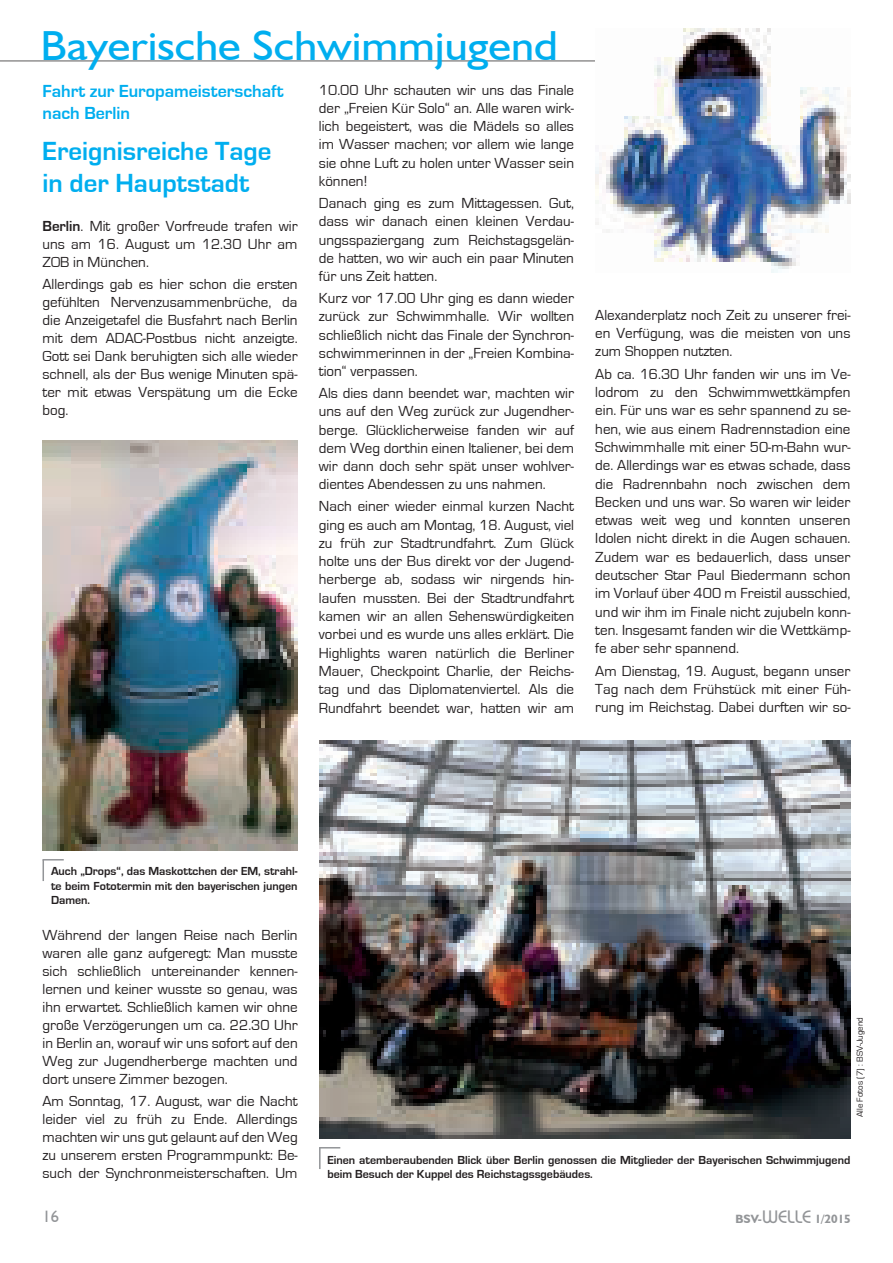
<style>
.page{position:relative;width:893px;height:1263px;background:#fff}
.page>*{position:absolute;margin:0;border:0;box-sizing:border-box;transform-origin:0 0}
.t1{font:42px "Humanist 521 BT";color:#00aeef;scale:1.1 1}
.t2{font:700 27px/32.4px "Eurostile";color:#00aeef}
.t3{font:700 18px/21.6px "Eurostile";color:#00aeef}
.t4{font:16.5px "Humanist 521 BT";color:#939598}
.t5{font:15px/18.3px "Eurostile";color:#231f20;text-align:justify}
.t6{font:700 12px/14.4px "Eurostile";color:#231f20;text-align:justify}
.t7{font:700 12px "Humanist 521 BT";color:#939598}
.t8{font:9px "Eurostile";color:#231f20}
.s1{font-weight:700}
.s2{font-family:"Bauhaus IT Cby BT";font-weight:500;font-size:18px}
</style>
<div class="page">
<hr style="left:0;top:60px;width:850px;height:2px;background:#231f20">
<svg style="left:43px;top:859px;width:21px;height:22px"></svg>
<svg style="left:319px;top:1147px;width:21px;height:1px"></svg>
<hr style="left:319px;top:1148px;width:2px;height:21px;background:#939598">
<img style="left:596px;top:28px;width:255px;height:244px">
<img style="left:319px;top:740px;width:531px;height:398px">
<img style="left:43px;top:441px;width:255px;height:409px">
<h1 class="t1" style="left:41px;top:20px;width:472px">Bayerische Schwimmjugend</h1>
<p class="t3" style="left:43px;top:81px;width:243px">Fahrt zur Europameisterschaft nach Berlin</p>
<h2 class="t2" style="left:43px;top:135px;width:230px">Ereignisreiche Tage in der Hauptstadt</h2>
<p class="t5" style="left:43px;top:218px;width:257px"><span class="s1">Berlin</span>. Mit großer Vorfreude trafen wir uns am 16. August um 12.30 Uhr am ZOB in München.</p>
<p class="t5" style="left:43px;top:276px;width:257px">Allerdings gab es hier schon die ersten gefühlten Nervenzusammenbrüche, da die Anzeigetafel die Busfahrt nach Berlin mit dem ADAC-Postbus nicht anzeigte.<br>Gott sei Dank beruhigten sich alle wieder schnell, als der Bus wenige Minuten spä&shy;ter mit etwas Verspätung um die Ecke bog.</p>
<p class="t5" style="left:319px;top:81px;width:257px">10.00 Uhr schauten wir uns das Finale der „Freien Kür Solo“ an. Alle waren wirk&shy;lich begeistert, was die Mädels so alles im Wasser machen; vor allem wie lange sie ohne Luft zu holen unter Wasser sein können!</p>
<p class="t5" style="left:319px;top:194px;width:257px">Danach ging es zum Mittagessen. Gut, dass wir danach einen kleinen Verdau&shy;ungsspaziergang zum Reichstagsgelän&shy;de hatten, wo wir auch ein paar Minuten für uns Zeit hatten.</p>
<p class="t5" style="left:319px;top:289px;width:257px">Kurz vor 17.00 Uhr ging es dann wieder zurück zur Schwimmhalle. Wir wollten schließlich nicht das Finale der Synchron&shy;schwimmerinnen in der „Freien Kombina&shy;tion“ verpassen.</p>
<p class="t5" style="left:319px;top:384px;width:257px">Als dies dann beendet war, machten wir uns auf den Weg zurück zur Jugendher&shy;berge. Glücklicherweise fanden wir auf dem Weg dorthin einen Italiener, bei dem wir dann doch sehr spät unser wohlver&shy;dientes Abendessen zu uns nahmen.</p>
<p class="t5" style="left:319px;top:498px;width:257px">Nach einer wieder einmal kurzen Nacht ging es auch am Montag, 18. August, viel zu früh zur Stadtrundfahrt. Zum Glück holte uns der Bus direkt vor der Jugend&shy;herberge ab, sodass wir nirgends hin&shy;laufen mussten. Bei der Stadtrundfahrt kamen wir an allen Sehenswürdigkeiten vorbei und es wurde uns alles erklärt. Die Highlights waren natürlich die Berliner Mauer, Checkpoint Charlie, der Reichs&shy;tag und das Diplomatenviertel. Als die Rundfahrt beendet war, hatten wir am</p>
<p class="t5" style="left:595px;top:306px;width:257px">Alexanderplatz noch Zeit zu unserer frei&shy;en Verfügung, was die meisten von uns zum Shoppen nutzten.</p>
<p class="t5" style="left:595px;top:365px;width:257px">Ab ca. 16.30 Uhr fanden wir uns im Ve&shy;lodrom zu den Schwimmwettkämpfen ein. Für uns war es sehr spannend zu se&shy;hen, wie aus einem Radrennstadion eine Schwimmhalle mit einer 50-m-Bahn wur&shy;de. Allerdings war es etwas schade, dass die Radrennbahn noch zwischen dem Becken und uns war. So waren wir leider etwas weit weg und konnten unseren Idolen nicht direkt in die Augen schauen.<br>Zudem war es bedauerlich, dass unser deutscher Star Paul Biedermann schon im Vorlauf über 400 m Freistil ausschied, und wir ihm im Finale nicht zujubeln konn&shy;ten. Insgesamt fanden wir die Wettkämp&shy;fe aber sehr spannend.</p>
<p class="t5" style="left:595px;top:662px;width:257px">Am Dienstag, 19. August, begann unser Tag nach dem Frühstück mit einer Füh&shy;rung im Reichstag. Dabei durften wir so-</p>
<p class="t6" style="left:51px;top:864px;width:248px">Auch „Drops“, das Maskottchen der EM, strahl&shy;te beim Fototermin mit den bayerischen jungen Damen.</p>
<p class="t5" style="left:43px;top:926px;width:257px">Während der langen Reise nach Berlin waren alle ganz aufgeregt: Man musste sich schließlich untereinander kennen&shy;lernen und keiner wusste so genau, was ihn erwartet. Schließlich kamen wir ohne große Verzögerungen um ca. 22.30 Uhr in Berlin an, worauf wir uns sofort auf den Weg zur Jugendherberge machten und dort unsere Zimmer bezogen.</p>
<p class="t5" style="left:43px;top:1092px;width:257px">Am Sonntag, 17. August, war die Nacht leider viel zu früh zu Ende. Allerdings machten wir uns gut gelaunt auf den Weg zu unserem ersten Programmpunkt: Be&shy;such der Synchronmeisterschaften. Um</p>
<p class="t8" style="left:855px;top:1117px;width:102px;rotate:-90deg">Alle Fotos (7) : BSV-Jugend</p>
<p class="t6" style="left:327px;top:1152px;width:524px">Einen atemberaubenden Blick über Berlin genossen die Mitglieder der Bayerischen Schwimmjugend beim Besuch der Kuppel des Reichstagssgebäudes.</p>
<p class="t4" style="left:43px;top:1206px;width:18px">16</p>
<p class="t7" style="left:735px;top:1212px;width:117px">bsv-<span class="s2">WELLE</span> 1/2015</p>
</div>
